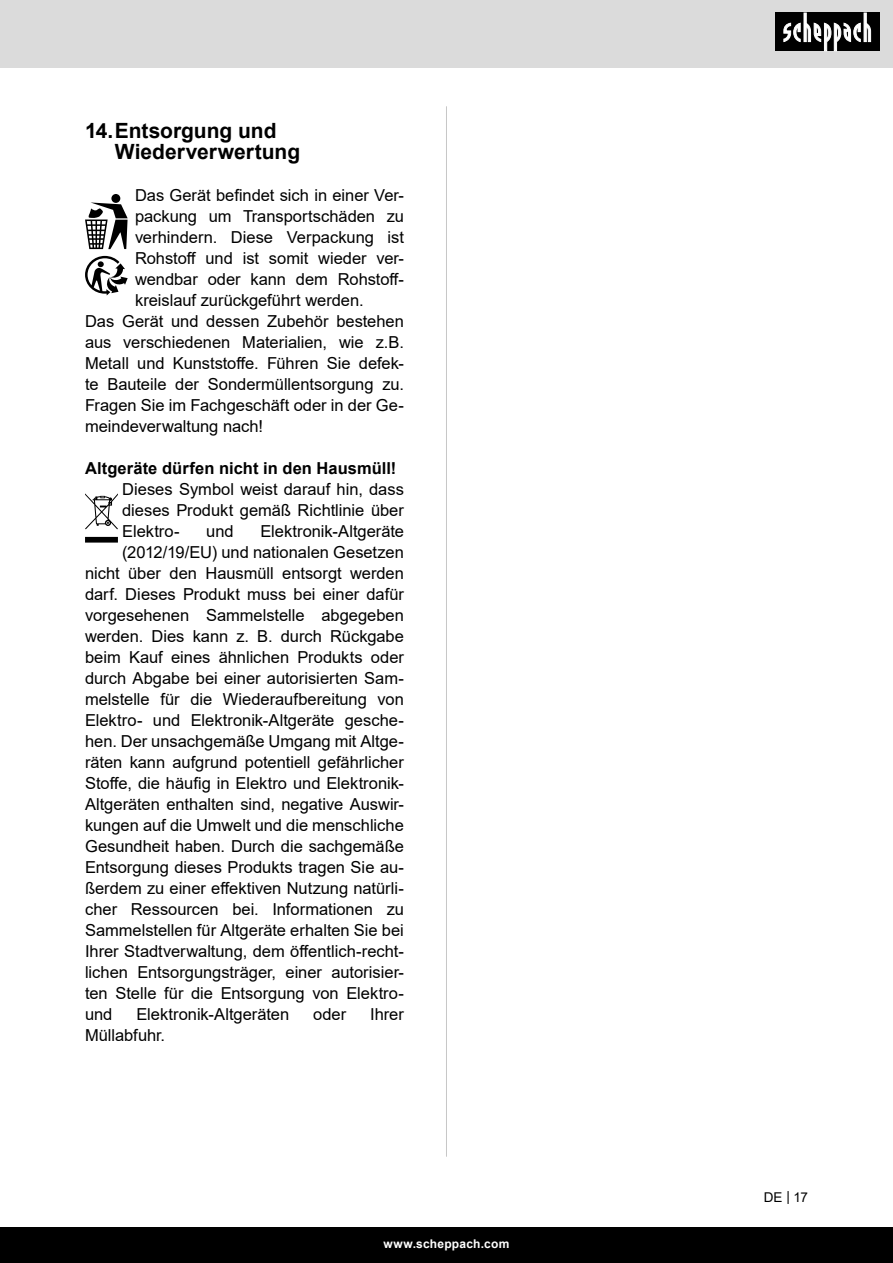
<style>
.page{position:relative;width:893px;height:1263px;background:#fff}
.page>*{position:absolute;margin:0;border:0;box-sizing:border-box;transform-origin:0 0}
.t1{font:700 21px/21px "Arial";color:#000}
.Basiseinstellung{font:16.5px/21px "Arial";color:#000;text-align:justify}
.Basiseinstellung-2{font:700 16.5px "Arial";letter-spacing:.005em;color:#000}
.t2{font:13.5px "Arial";color:#000}
.t3{font:700 12px "Arial";letter-spacing:.02em;color:#fff}
</style>
<div class="page">
<div style="left:0;top:0;width:893px;height:67px;background:#dbdbdb"></div>
<div style="left:0;top:1227px;width:893px;height:36px;background:#000"></div>
<div style="left:775px;top:13px;width:105px;height:38px;background:#000"></div>
<svg style="left:783px;top:13px;width:88px;height:38px"></svg>
<hr style="left:446px;top:106px;width:1px;height:1051px;background:#c7c7c7">
<div style="left:111px;top:194px;width:9px;height:9px;background:#000;border-radius:50%"></div>
<svg style="left:85px;top:202px;width:43px;height:47px"></svg>
<svg style="left:85px;top:256px;width:43px;height:39px"></svg>
<svg style="left:85px;top:493px;width:33px;height:50px"></svg>
<p class="t1" style="left:115px;top:120px;width:187px;text-indent:-30px">14.Entsorgung und<br>Wiederverwertung</p>
<p class="Basiseinstellung" style="left:135px;top:185px;width:270px">Das Gerät befindet sich in einer Ver&shy;packung um Transportschäden zu verhindern. Diese Verpackung ist Rohstoff und ist somit wieder ver&shy;wendbar oder kann dem Rohstoff&shy;kreislauf zurückgeführt werden.</p>
<p class="Basiseinstellung" style="left:85px;top:311px;width:320px">Das Gerät und dessen Zubehör bestehen aus verschiedenen Materialien, wie z.B.<br>Metall und Kunststoffe. Führen Sie defek&shy;te Bauteile der Sondermüllentsorgung zu.<br>Fragen Sie im Fachgeschäft oder in der Ge&shy;meindeverwaltung nach!</p>
<p class="Basiseinstellung-2" style="left:85px;top:457px;width:313px">Altgeräte dürfen nicht in den Hausmüll!</p>
<p class="Basiseinstellung" style="left:122px;top:479px;width:283px">Dieses Symbol weist darauf hin, dass dieses Produkt gemäß Richtlinie über Elektro-</p>
<p class="Basiseinstellung" style="left:206px;top:521px;width:29px">und</p>
<p class="Basiseinstellung" style="left:260px;top:521px;width:145px">Elektronik-Altgeräte</p>
<p class="Basiseinstellung" style="left:122px;top:542px;width:283px">(2012/19/EU) und nationalen Gesetzen</p>
<p class="Basiseinstellung" style="left:85px;top:563px;width:320px">nicht über den Hausmüll entsorgt werden</p>
<p class="Basiseinstellung" style="left:85px;top:584px;width:320px">darf. Dieses Produkt muss bei einer dafür</p>
<p class="Basiseinstellung" style="left:85px;top:605px;width:320px">vorgesehenen Sammelstelle abgegeben</p>
<p class="Basiseinstellung" style="left:85px;top:626px;width:320px">werden. Dies kann z. B. durch Rückgabe</p>
<p class="Basiseinstellung" style="left:85px;top:647px;width:320px">beim Kauf eines ähnlichen Produkts oder</p>
<p class="Basiseinstellung" style="left:85px;top:668px;width:320px">durch Abgabe bei einer autorisierten Sam-</p>
<p class="Basiseinstellung" style="left:85px;top:689px;width:320px">melstelle für die Wiederaufbereitung von</p>
<p class="Basiseinstellung" style="left:85px;top:710px;width:320px">Elektro- und Elektronik-Altgeräte gesche-</p>
<p class="Basiseinstellung" style="left:85px;top:731px;width:320px">hen. Der unsachgemäße Umgang mit Altge-</p>
<p class="Basiseinstellung" style="left:85px;top:752px;width:320px">räten kann aufgrund potentiell gefährlicher</p>
<p class="Basiseinstellung" style="left:85px;top:773px;width:320px">Stoffe, die häufig in Elektro und Elektronik-</p>
<p class="Basiseinstellung" style="left:85px;top:794px;width:320px">Altgeräten enthalten sind, negative Auswir-</p>
<p class="Basiseinstellung" style="left:85px;top:815px;width:320px">kungen auf die Umwelt und die menschliche</p>
<p class="Basiseinstellung" style="left:85px;top:836px;width:320px">Gesundheit haben. Durch die sachgemäße</p>
<p class="Basiseinstellung" style="left:85px;top:857px;width:320px">Entsorgung dieses Produkts tragen Sie au-</p>
<p class="Basiseinstellung" style="left:85px;top:878px;width:320px">ßerdem zu einer effektiven Nutzung natürli-</p>
<p class="Basiseinstellung" style="left:85px;top:899px;width:320px">cher Ressourcen bei. Informationen zu</p>
<p class="Basiseinstellung" style="left:85px;top:920px;width:320px">Sammelstellen für Altgeräte erhalten Sie bei</p>
<p class="Basiseinstellung" style="left:85px;top:941px;width:320px">Ihrer Stadtverwaltung, dem öffentlich-recht-</p>
<p class="Basiseinstellung" style="left:85px;top:962px;width:320px">lichen Entsorgungsträger, einer autorisier-</p>
<p class="Basiseinstellung" style="left:85px;top:983px;width:320px">ten Stelle für die Entsorgung von Elektro-</p>
<p class="Basiseinstellung" style="left:85px;top:1004px;width:29px">und</p>
<p class="Basiseinstellung" style="left:136px;top:1004px;width:154px">Elektronik-Altgeräten</p>
<p class="Basiseinstellung" style="left:313px;top:1004px;width:35px">oder</p>
<p class="Basiseinstellung" style="left:370px;top:1004px;width:35px">Ihrer</p>
<p class="Basiseinstellung" style="left:85px;top:1025px;width:82px">Müllabfuhr.</p>
<p class="t3" style="left:384px;top:1235px;width:127px">www.scheppach.com</p>
<p class="t2" style="left:764px;top:1188px;width:46px">DE | 17</p>
</div>
